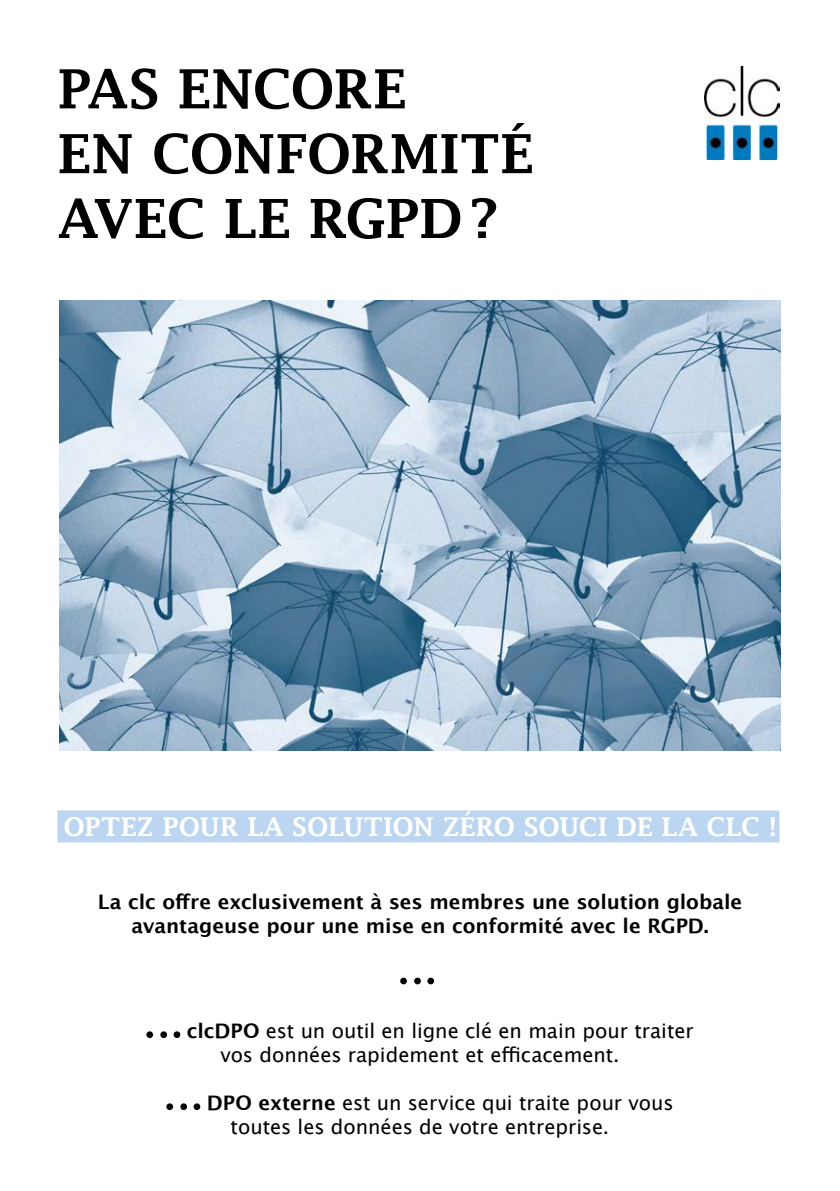
<style>
.page{position:relative;width:840px;height:1191px;background:#fff}
.page>*{position:absolute;margin:0;border:0;box-sizing:border-box;transform-origin:0 0}
.t1{font:600 54px/64.8px "Lucida Fax";letter-spacing:-.01em;color:#000}
.t2{font:600 26px "Lucida Fax";letter-spacing:-.005em;color:#fff}
.t3{font:20px/24px "Lucida Grande";letter-spacing:-.005em;color:#000}
.t4{font:700 20px/24px "Lucida Grande";letter-spacing:-.005em;color:#000;text-align:center}
.s1{font-weight:700}
</style>
<div class="page">
<img style="left:60px;top:300px;width:720px;height:450px">
<img style="left:704px;top:66px;width:75px;height:93px">
<div style="left:57px;top:810px;width:722px;height:32px;background:#bcd6f1"></div>
<div style="left:173px;top:1031px;width:7px;height:7px;background:#000;border-radius:50%"></div>
<div style="left:160px;top:1031px;width:7px;height:7px;background:#000;border-radius:50%"></div>
<div style="left:146px;top:1031px;width:7px;height:7px;background:#000;border-radius:50%"></div>
<div style="left:193px;top:1103px;width:7px;height:7px;background:#000;border-radius:50%"></div>
<div style="left:180px;top:1103px;width:7px;height:7px;background:#000;border-radius:50%"></div>
<div style="left:166px;top:1103px;width:7px;height:7px;background:#000;border-radius:50%"></div>
<div style="left:427px;top:977px;width:7px;height:7px;background:#000;border-radius:50%"></div>
<div style="left:414px;top:977px;width:6px;height:7px;background:#000;border-radius:50%"></div>
<div style="left:400px;top:977px;width:6px;height:7px;background:#000;border-radius:50%"></div>
<h1 class="t1" style="left:57px;top:56px;width:477px">PAS ENCORE<br>EN CONFORMITÉ<br>AVEC LE RGPD?</h1>
<h2 class="t2" style="left:63px;top:812px;width:714px">OPTEZ POUR LA SOLUTION ZÉRO SOUCI DE LA CLC !</h2>
<p class="t4" style="left:98px;top:890px;width:645px">La clc offre exclusivement à ses membres une solution globale avantageuse pour une mise en conformité avec le RGPD.</p>
<p class="t3" style="left:220px;top:1019px;width:474px;text-indent:-34px"><span class="s1">clcDPO</span> est un outil en ligne clé en main pour traiter vos données rapidement et efficacement.</p>
<p class="t3" style="left:230px;top:1091px;width:444px;text-indent:-24px"><span class="s1">DPO externe</span> est un service qui traite pour vous toutes les données de votre entreprise.</p>
</div>
